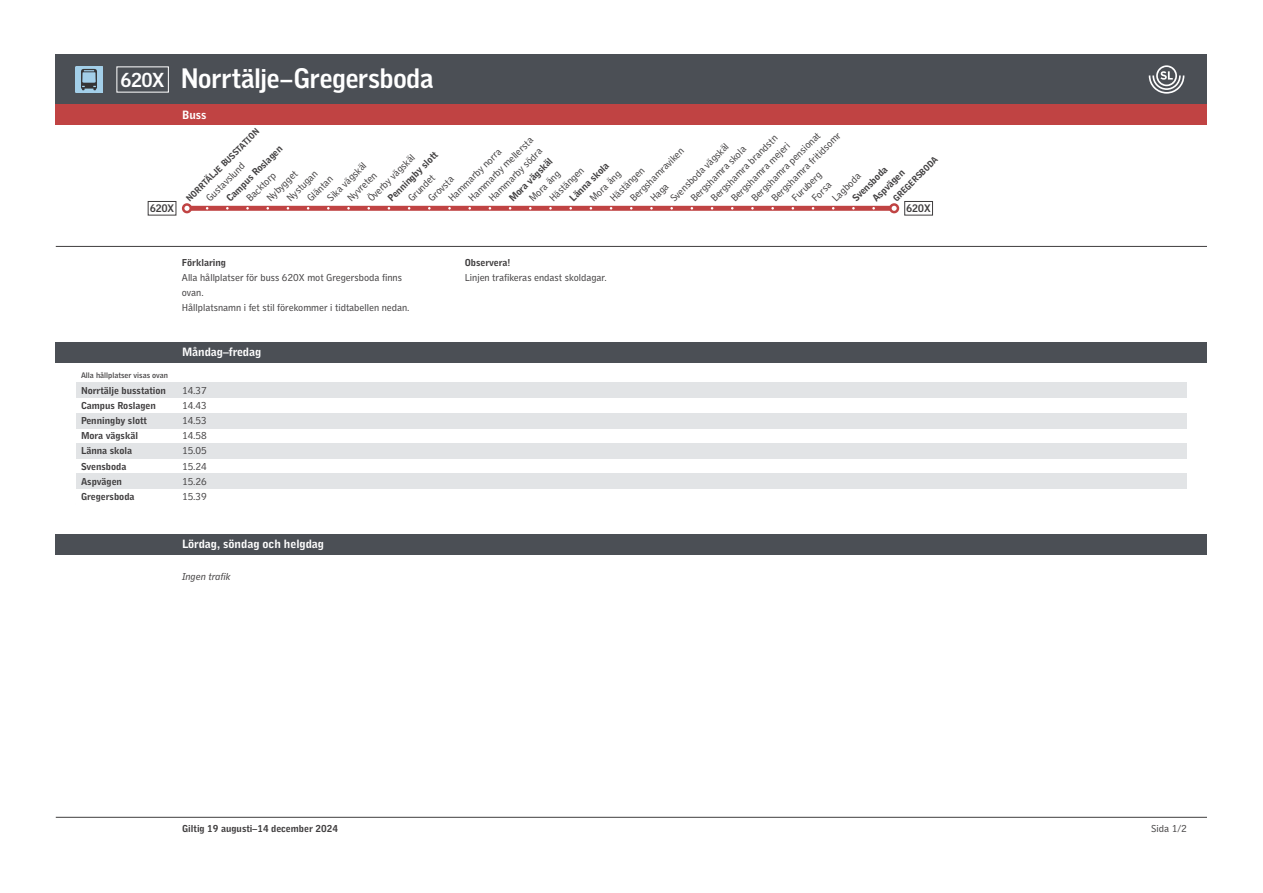
<style>
.page{position:relative;width:1263px;height:893px;background:#fff}
.page>*{position:absolute;margin:0;border:0;box-sizing:border-box;transform-origin:0 0}
.t1{font:700 26.7px "SL Gothic Display";color:#fff}
.t2{font:700 19.2px "SL Gothic Display";color:#fff}
.t3{font:700 12.15px "SL Gothic Timetable 2";color:#fff}
.t4{font:700 10.35px "SL Gothic Display";letter-spacing:.04em;color:#3f3d3e}
.t5{font:10.05px/15.1px "SL Gothic Timetable 2";color:#3f3d3e}
.t6{font:700 10.05px/15.1px "SL Gothic Timetable 2";color:#3f3d3e}
.t7{font:italic 10.05px "SL Gothic Timetable 2";color:#3f3d3e}
.t8{font:700 9.15px "SL Gothic Timetable 2";color:#3f3d3e}
.t9{font:500 8.1px "SL Gothic Timetable 2";color:#3f3d3e}
</style>
<div class="page">
<div style="left:56px;top:54px;width:1151px;height:51px;background:#4b4f55"></div>
<img style="left:76px;top:66px;width:26px;height:27px">
<div style="left:56px;top:105px;width:1151px;height:20px;background:#c04343"></div>
<hr style="left:56px;top:817px;width:1151px;height:1px;background:#3f3d3e">
<svg style="left:1149px;top:65px;width:35px;height:29px"></svg>
<hr style="left:56px;top:246px;width:1151px;height:1px;background:#3f3d3e">
<div style="left:56px;top:342px;width:1151px;height:20px;background:#4b4f55"></div>
<div style="left:56px;top:534px;width:1151px;height:20px;background:#4b4f55"></div>
<div style="left:191px;top:206px;width:704px;height:5px;background:#c04343"></div>
<div style="left:182px;top:203px;width:10px;height:10px;border:2px solid #c04343;border-radius:50%"></div>
<div style="left:890px;top:204px;width:8px;height:8px;background:#fff;border-radius:50%"></div>
<div style="left:889px;top:203px;width:10px;height:10px;border:2px solid #c04343;border-radius:50%"></div>
<div style="left:148px;top:201px;width:28px;height:14px;border:1px solid #3f3d3e"></div>
<div style="left:904px;top:201px;width:29px;height:14px;border:1px solid #3f3d3e"></div>
<div style="left:76px;top:473px;width:1111px;height:15px;background:#e2e4e6"></div>
<div style="left:76px;top:382px;width:1111px;height:16px;background:#e2e4e6"></div>
<div style="left:76px;top:413px;width:1111px;height:15px;background:#e2e4e6"></div>
<div style="left:76px;top:443px;width:1111px;height:15px;background:#e2e4e6"></div>
<h2 class="t2" style="left:121px;top:72px;width:45px">620X</h2>
<h1 class="t1" style="left:181px;top:67px;width:254px">Norrtälje–Gregersboda</h1>
<p class="t3" style="left:182px;top:111px;width:26px">Buss</p>
<p class="t8" style="left:186px;top:198px;width:101px;rotate:-45deg">NORRTÄLJE BUSSTATION</p>
<p class="t5" style="left:748px;top:195px;width:95px;rotate:-45deg">Bergshamra pensionat</p>
<p class="t5" style="left:768px;top:195px;width:95px;rotate:-45deg">Bergshamra fritidsomr</p>
<p class="t5" style="left:708px;top:195px;width:91px;rotate:-45deg">Bergshamra brandstn</p>
<p class="t5" style="left:466px;top:195px;width:88px;rotate:-45deg">Hammarby mellersta</p>
<p class="t5" style="left:728px;top:195px;width:80px;rotate:-45deg">Bergshamra mejeri</p>
<p class="t5" style="left:668px;top:195px;width:79px;rotate:-45deg">Svensboda vägskäl</p>
<p class="t6" style="left:223px;top:195px;width:76px;rotate:-45deg">Campus Roslagen</p>
<p class="t5" style="left:688px;top:195px;width:76px;rotate:-45deg">Bergshamra skola</p>
<p class="t5" style="left:627px;top:195px;width:73px;rotate:-45deg">Bergshamraviken</p>
<p class="t5" style="left:486px;top:195px;width:73px;rotate:-45deg">Hammarby södra</p>
<p class="t5" style="left:445px;top:195px;width:72px;rotate:-45deg">Hammarby norra</p>
<p class="t6" style="left:385px;top:195px;width:68px;rotate:-45deg">Penningby slott</p>
<p class="t5" style="left:365px;top:195px;width:64px;rotate:-45deg">Överby vägskäl</p>
<p class="t8" style="left:892px;top:198px;width:60px;rotate:-45deg">GREGERSBODA</p>
<p class="t6" style="left:506px;top:195px;width:58px;rotate:-45deg">Mora vägskäl</p>
<p class="t5" style="left:324px;top:195px;width:52px;rotate:-45deg">Sika vägskäl</p>
<p class="t5" style="left:203px;top:195px;width:52px;rotate:-45deg">Gustavslund</p>
<p class="t6" style="left:567px;top:195px;width:53px;rotate:-45deg">Länna skola</p>
<p class="t6" style="left:860px;top:185px;width:42px;line-height:14.2px;text-indent:-14px;rotate:-45deg">Svensboda<br>Aspvägen</p>
<p class="t5" style="left:537px;top:185px;width:46px;line-height:14.2px;text-indent:-14px;rotate:-45deg">Mora äng<br>Hästängen</p>
<p class="t5" style="left:607px;top:195px;width:46px;rotate:-45deg">Hästängen</p>
<p class="t5" style="left:264px;top:195px;width:41px;rotate:-45deg">Nybygget</p>
<p class="t5" style="left:587px;top:195px;width:41px;rotate:-45deg">Mora äng</p>
<p class="t5" style="left:284px;top:195px;width:40px;rotate:-45deg">Nystugan</p>
<p class="t5" style="left:789px;top:195px;width:39px;rotate:-45deg">Furuberg</p>
<p class="t5" style="left:243px;top:195px;width:39px;rotate:-45deg">Backtorp</p>
<p class="t5" style="left:344px;top:195px;width:38px;rotate:-45deg">Nyvreten</p>
<p class="t5" style="left:809px;top:195px;width:25px;rotate:-45deg">Forsa</p>
<p class="t5" style="left:829px;top:195px;width:38px;rotate:-45deg">Lagboda</p>
<p class="t5" style="left:405px;top:195px;width:35px;rotate:-45deg">Grundet</p>
<p class="t5" style="left:304px;top:195px;width:34px;rotate:-45deg">Gläntan</p>
<p class="t5" style="left:425px;top:195px;width:33px;rotate:-45deg">Grovsta</p>
<p class="t5" style="left:647px;top:195px;width:23px;rotate:-45deg">Haga</p>
<p class="t4" style="left:150px;top:204px;width:26px">620X</p>
<p class="t4" style="left:907px;top:204px;width:26px">620X</p>
<p class="t9" style="left:81px;top:372px;width:89px">Alla hållplatser visas ovan</p>
<p class="t6" style="left:81px;top:384px;width:86px">Norrtälje busstation<br>Campus Roslagen<br>Penningby slott<br>Mora vägskäl<br>Länna skola<br>Svensboda<br>Aspvägen<br>Gregersboda</p>
<p class="t6" style="left:182px;top:256px;width:46px">Förklaring</p>
<p class="t5" style="left:182px;top:271px;width:229px">Alla hållplatser för buss 620X mot Gregersboda finns ovan.<br>Hållplatsnamn i fet stil förekommer i tidtabellen nedan.</p>
<p class="t3" style="left:182px;top:348px;width:81px">Måndag–fredag</p>
<p class="t5" style="left:182px;top:384px;width:26px;text-align:justify">14.37<br>14.43<br>14.53<br>14.58<br>15.05<br>15.24<br>15.26<br>15.39</p>
<p class="t3" style="left:182px;top:540px;width:144px">Lördag, söndag och helgdag</p>
<p class="t7" style="left:182px;top:570px;width:50px">Ingen trafik</p>
<p class="t6" style="left:465px;top:256px;width:47px">Observera!</p>
<p class="t5" style="left:465px;top:271px;width:144px">Linjen trafikeras endast skoldagar.</p>
<p class="t6" style="left:182px;top:822px;width:157px">Giltig 19 augusti–14 december 2024</p>
<p class="t5" style="left:1151px;top:822px;width:37px">Sida 1/2</p>
</div>
